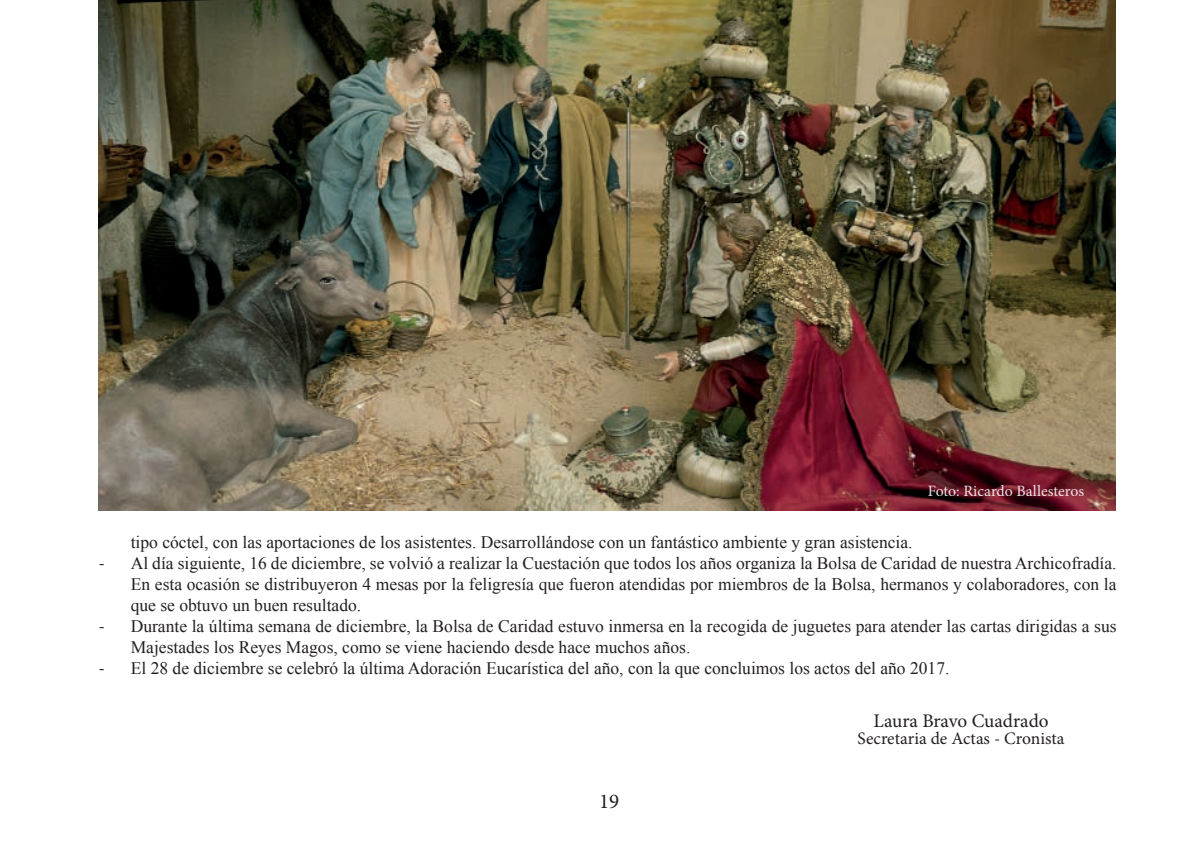
<style>
.page{position:relative;width:1191px;height:844px;background:#fff}
.page>*{position:absolute;margin:0;border:0;box-sizing:border-box;transform-origin:0 0}
.t1{font:21px "Minion Pro";color:#231f20}
.t2{font:19.25px "Minion Pro";color:#231f20}
.t3{font:17.5px/21px "Times New Roman";color:#231f20;text-align:justify}
.t4{font:17.5px "Minion Pro";color:#231f20}
.t5{font:15.75px "Minion Pro";color:#fff}
.s1{font-family:"Calibri"}
</style>
<div class="page">
<img style="left:98px;top:0;width:1017px;height:510px">
<p class="t5" style="left:927px;top:480px;width:158px">Foto: Ricardo Ballesteros</p>
<p class="t3" style="left:131px;top:531px;width:783px">tipo cóctel, con las aportaciones de los asistentes. Desarrollándose con un fantástico ambiente y gran asistencia.</p>
<p class="t3" style="left:131px;top:552px;width:987px;text-indent:-32px"><span class="s1">-</span> Al día siguiente, 16 de diciembre, se volvió a realizar la Cuestación que todos los años organiza la Bolsa de Caridad de nuestra Archicofradía.<br>En esta ocasión se distribuyeron 4 mesas por la feligresía que fueron atendidas por miembros de la Bolsa, hermanos y colaboradores, con la que se obtuvo un buen resultado.</p>
<p class="t3" style="left:131px;top:615px;width:987px;text-indent:-32px"><span class="s1">-</span> Durante la última semana de diciembre, la Bolsa de Caridad estuvo inmersa en la recogida de juguetes para atender las cartas dirigidas a sus<br>Majestades los Reyes Magos, como se viene haciendo desde hace muchos años.</p>
<p class="t3" style="left:99px;top:657px;width:851px"><span class="s1">-</span> El 28 de diciembre se celebró la última Adoración Eucarística del año, con la que concluimos los actos del año 2017.</p>
<p class="t2" style="left:873px;top:707px;width:177px">Laura Bravo Cuadrado</p>
<p class="t4" style="left:857px;top:726px;width:208px">Secretaria de Actas - Cronista</p>
<p class="t1" style="left:599px;top:786px;width:22px">19</p>
</div>
